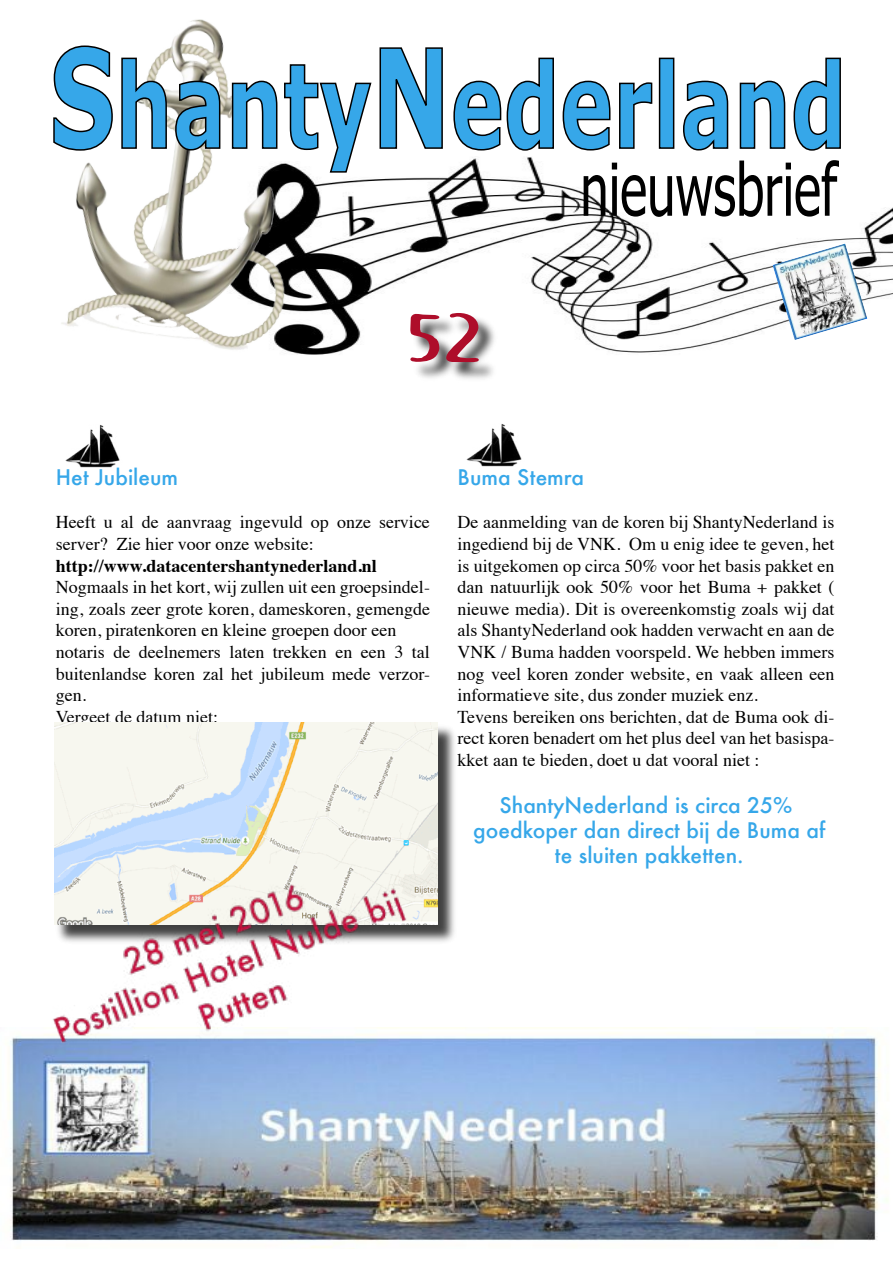
<style>
.page{position:relative;width:893px;height:1263px;background:#fff}
.page>*{position:absolute;margin:0;border:0;box-sizing:border-box;transform-origin:0 0}
.t1{font:72px "Khaki One";color:#ae0d2a}
.t2{font:500 21px/25.2px "Futura";color:#36a7e9;text-align:center}
.t3{font:18px/21.6px "Times";color:#000;text-align:justify}
.t4{font:700 18px "Times";color:#000}
</style>
<div class="page">
<img style="left:356px;top:207px;width:537px;height:146px">
<img style="left:466px;top:424px;width:56px;height:43px">
<img style="left:65px;top:425px;width:55px;height:43px">
<img style="left:61px;top:19px;width:295px;height:336px">
<svg style="left:53px;top:45px;width:789px;height:229px"></svg>
<svg style="left:584px;top:160px;width:255px;height:57px"></svg>
<img style="left:772px;top:243px;width:95px;height:97px">
<div style="left:411px;top:314px;width:87px;height:68px;background:#000;opacity:.75"></div>
<img style="left:8px;top:1027px;width:880px;height:221px">
<div style="left:55px;top:724px;width:403px;height:221px;background:#000;opacity:.75"></div>
<img style="left:54px;top:723px;width:383px;height:102px">
<img style="left:16px;top:825px;width:448px;height:289px">
<p class="t1" style="left:405px;top:295px;width:80px">52</p>
<p class="t2" style="left:56px;top:464px;width:124px">Het Jubileum</p>
<p class="t3" style="left:56px;top:510px;width:376px">Heeft u al de aanvraag ingevuld op onze service server? Zie hier voor onze website:</p>
<p class="t4" style="left:56px;top:548px;width:323px">http://www.datacentershantynederland.nl</p>
<p class="t3" style="left:56px;top:575px;width:376px">Nogmaals in het kort, wij zullen uit een groepsindel&shy;ing, zoals zeer grote koren, dameskoren, gemengde koren, piratenkoren en kleine groepen door een</p>
<p class="t3" style="left:56px;top:639px;width:376px">notaris de deelnemers laten trekken en een 3 tal buitenlandse koren zal het jubileum mede verzor&shy;gen.</p>
<p class="t3" style="left:56px;top:704px;width:164px">Vergeet de datum niet:</p>
<p class="t2" style="left:458px;top:464px;width:128px">Buma Stemra</p>
<p class="t3" style="left:458px;top:510px;width:378px">De aanmelding van de koren bij ShantyNederland is ingediend bij de VNK. Om u enig idee te geven, het is uitgekomen op circa 50% voor het basis pakket en dan natuurlijk ook 50% voor het Buma + pakket ( nieuwe media). Dit is overeenkomstig zoals wij dat als ShantyNederland ook hadden verwacht en aan de VNK / Buma hadden voorspeld. We hebben immers nog veel koren zonder website, en vaak alleen een informatieve site, dus zonder muziek enz.</p>
<p class="t3" style="left:458px;top:704px;width:378px">Tevens bereiken ons berichten, dat de Buma ook di&shy;rect koren benadert om het plus deel van het basispa&shy;kket aan te bieden, doet u dat vooral niet :</p>
<p class="t2" style="left:500px;top:792px;width:294px">ShantyNederland is circa 25%</p>
<p class="t2" style="left:473px;top:817px;width:354px">goedkoper dan direct bij de Buma af te sluiten pakketten.</p>
</div>
